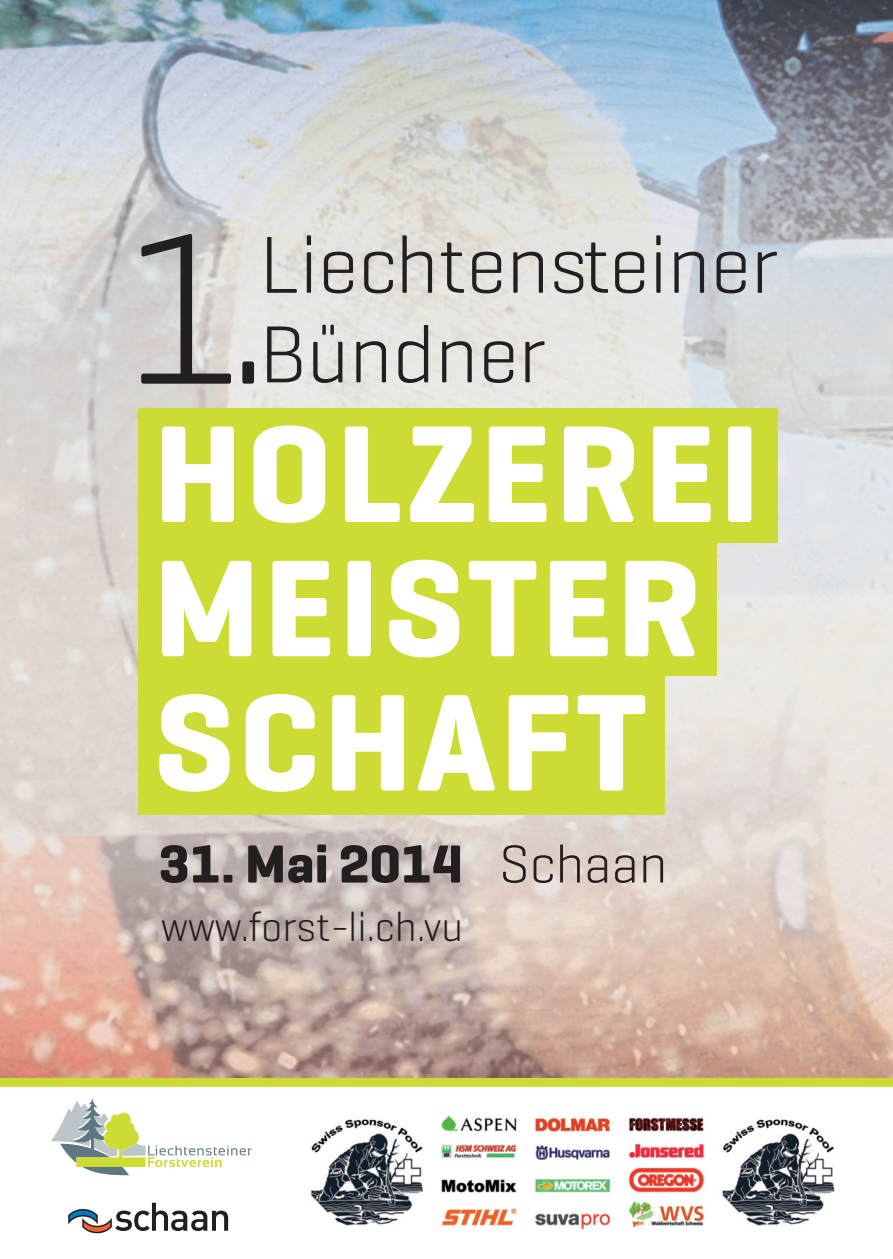
<style>
.page{position:relative;width:893px;height:1259px;background:#fff}
.page>*{position:absolute;margin:0;border:0;box-sizing:border-box;transform-origin:0 0}
.t1{font:300 219.3px "Geogrotesque";color:#231f20}
.t2{font:700 140.4px/134.4px "Geogrotesque";letter-spacing:.03em;color:#fff}
.t3{font:300 82.2px/89.4px "Geogrotesque";color:#231f20}
.t4{font:700 54.6px "Geogrotesque";color:#231f20}
.t5{font:300 42px "Geogrotesque";color:#231f20}
.s1{font-weight:300}
</style>
<div class="page">
<img style="left:0;top:0;width:893px;height:1078px">
<div style="left:139px;top:408px;width:639px;height:135px;background:#ccdc34"></div>
<div style="left:139px;top:538px;width:578px;height:137px;background:#ccdc34"></div>
<div style="left:139px;top:666px;width:526px;height:148px;background:#ccdc34"></div>
<img style="left:311px;top:1115px;width:524px;height:115px">
<svg style="left:68px;top:1202px;width:160px;height:31px"></svg>
<svg style="left:51px;top:1098px;width:200px;height:77px"></svg>
<div style="left:0;top:1078px;width:893px;height:9px;background:#ccdc34"></div>
<h1 class="t1" style="left:125px;top:234px;width:148px">1.</h1>
<p class="t3" style="left:259px;top:229px;width:521px">Liechtensteiner<br>Bündner</p>
<h2 class="t2" style="left:154px;top:421px;width:607px">HOLZEREI<br>MEISTER<br>SCHAFT</h2>
<p class="t4" style="left:159px;top:845px;width:510px">31. Mai 2014 <span class="s1">Schaan</span></p>
<p class="t5" style="left:161px;top:912px;width:304px">www.forst-li.ch.vu</p>
</div>
